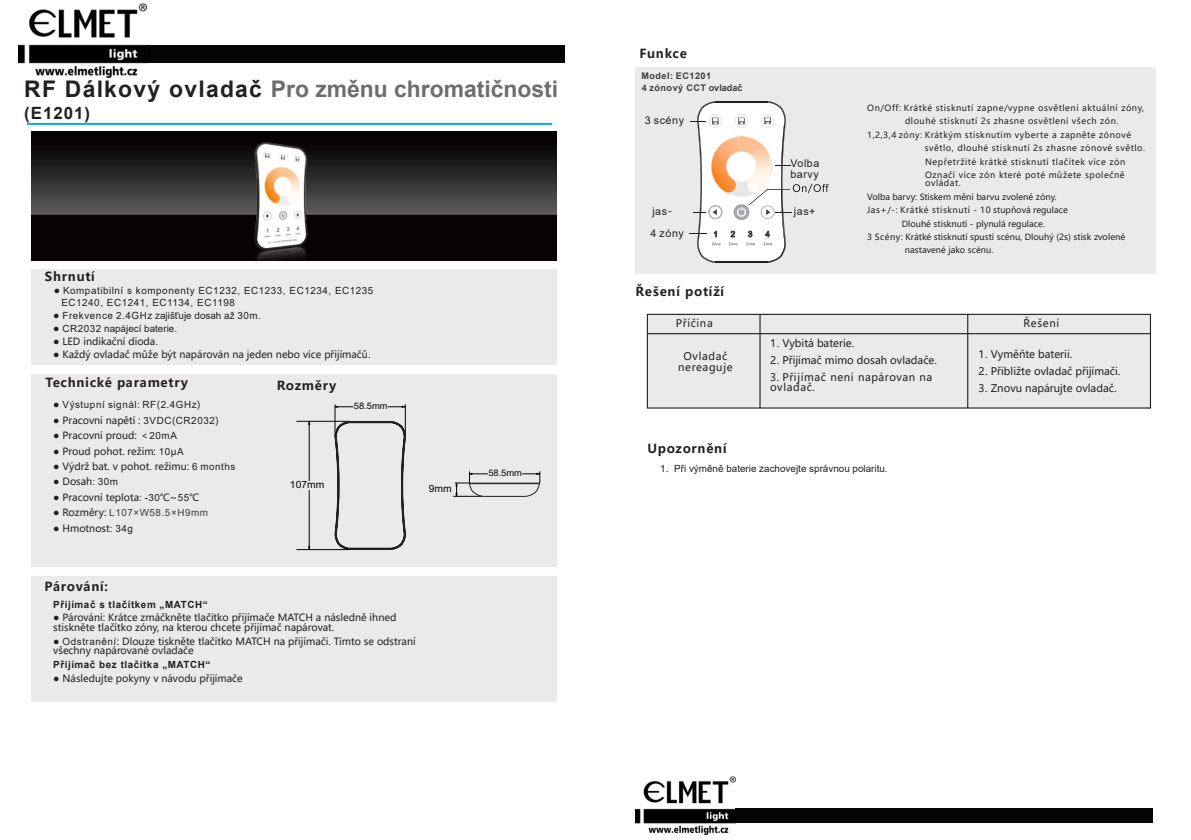
<style>
.page{position:relative;width:1191px;height:840px;background:#fff}
.page>*{position:absolute;margin:0;border:0;box-sizing:border-box;transform-origin:0 0}
.t1{font:700 22.8px "Arial";color:#6c6d70}
.t2{font:700 17px "Arial";letter-spacing:.055em;color:#231f20}
.t3{font:700 12.4px "Microsoft Ya Hei";letter-spacing:.06em;color:#231f20}
.t4{font:10.6px/10.6px "Arial";letter-spacing:.055em;color:#231f20}
.t5{font:10.4px "Microsoft Ya Hei";color:#231f20}
.t6{font:10.4px/10.4px "Microsoft Ya Hei";letter-spacing:.06em;color:#231f20}
.t7{font:10px "Arial";color:#060403;scale:1.04 1}
.t8{font:9.8px/9.8px "Microsoft Ya Hei";color:#231f20}
.t9{font:9.8px/12.4px "Arial";letter-spacing:.055em;color:#231f20}
.t10{font:9.8px "Arial";color:#231f20}
.t11{font:700 9.8px "Arial";letter-spacing:.055em;color:#231f20}
.t12{font:9.8px "Arial";letter-spacing:.03em;color:#231f20}
.t13{font:9.8px "Arial";letter-spacing:.055em;color:#3e3e3f}
.t14{font:700 9.2px/11.4px "Arial";letter-spacing:.055em;color:#3e3e3f}
.t15{font:9px "Arial";color:#060403;scale:1.04 1}
.t16{font:8.4px "Microsoft Ya Hei";letter-spacing:.06em;color:#231f20}
.t17{font:8.4px "Microsoft Ya Hei";color:#231f20}
.t18{font:8.4px "Microsoft Ya Hei";letter-spacing:.04em;color:#231f20}
.s1{color:#231f20}
.s2{font-family:"Microsoft Ya Hei"}
.s3{font-family:"Arial"}
.s4{font-family:"Microsoft Ya Hei";color:#231f20}
</style>
<div class="page">
<img style="left:32px;top:131px;width:525px;height:129px">
<div style="left:635px;top:67px;width:520px;height:206px;background:#ebe9e9"></div>
<svg style="left:689px;top:101px;width:140px;height:162px"></svg>
<img style="left:248px;top:140px;width:66px;height:123px">
<hr style="left:27px;top:123px;width:525px;height:2px;background:#00aeef">
<div style="left:32px;top:575px;width:525px;height:126px;background:#ebe9e9"></div>
<div style="left:32px;top:374px;width:525px;height:192px;background:#ebe9e9"></div>
<div style="left:32px;top:270px;width:525px;height:95px;background:#ebe9e9"></div>
<hr style="left:484px;top:496px;width:41px;height:1px;background:#231f20">
<hr style="left:469px;top:483px;width:70px;height:1px;background:#231f20">
<svg style="left:522px;top:471px;width:19px;height:26px"></svg>
<svg style="left:453px;top:471px;width:35px;height:26px"></svg>
<hr style="left:309px;top:424px;width:1px;height:57px;background:#060403">
<hr style="left:405px;top:404px;width:1px;height:33px;background:#060403">
<svg style="left:388px;top:406px;width:18px;height:2px"></svg>
<hr style="left:335px;top:404px;width:1px;height:33px;background:#060403">
<svg style="left:334px;top:405px;width:19px;height:3px"></svg>
<hr style="left:296px;top:421px;width:53px;height:1px;background:#060403">
<hr style="left:309px;top:490px;width:1px;height:56px;background:#060403">
<svg style="left:335px;top:421px;width:71px;height:129px"></svg>
<hr style="left:296px;top:549px;width:53px;height:1px;background:#060403">
<img style="left:19px;top:3px;width:128px;height:75px">
<div style="left:147px;top:45px;width:418px;height:18px;background:#050403"></div>
<img style="left:636px;top:776px;width:100px;height:58px">
<div style="left:736px;top:808px;width:417px;height:14px;background:#050403"></div>
<div style="left:647px;top:314px;width:504px;height:94px;background:#ebe9e9;border:1px solid #231f20"></div>
<hr style="left:647px;top:333px;width:503px;height:1px;background:#231f20">
<hr style="left:967px;top:314px;width:1px;height:94px;background:#231f20">
<hr style="left:759px;top:314px;width:2px;height:94px;background:#231f20">
<h1 class="t1" style="left:24px;top:80px;width:535px"><span class="s1">RF Dálkový ovladač</span> Pro změnu chromatičnosti</h1>
<h2 class="t2" style="left:24px;top:107px;width:67px">(E1201)</h2>
<p class="t3" style="left:45px;top:271px;width:52px">Shrnutí</p>
<p class="t9" style="left:61px;top:285px;width:314px;text-indent:-8px"><span class="s2">●</span> Kompatibilní s komponenty EC1232, EC1233, EC1234, EC1235<br>EC1240, EC1241, EC1134, EC1198</p>
<p class="t12" style="left:53px;top:312px;width:209px"><span class="s2">●</span> Frekvence 2.4GHz zajišťuje dosah až 30m.</p>
<p class="t10" style="left:53px;top:325px;width:125px"><span class="s2">●</span> CR2032 napájecí baterie.</p>
<p class="t8" style="left:53px;top:337px;width:106px">● LED indikační dioda<span class="s3">.</span></p>
<p class="t8" style="left:53px;top:350px;width:319px">● Každý ovladač může být napárován na jeden nebo více přĳímačů<span class="s3">.</span></p>
<p class="t3" style="left:45px;top:377px;width:144px">Technické parametry</p>
<p class="t3" style="left:277px;top:380px;width:61px">Rozměry</p>
<p class="t9" style="left:53px;top:399px;width:149px"><span class="s2">●</span> Výstupní signál: RF<span class="s2">(</span>2<span class="s2">.</span>4GHz<span class="s2">)</span></p>
<p class="t15" style="left:354px;top:402px;width:34px">58.5mm</p>
<p class="t8" style="left:53px;top:416px;width:167px">● Pracovní napětí : <span class="s3">3VDC</span>(<span class="s3">CR2032</span>)</p>
<p class="t8" style="left:53px;top:431px;width:125px">● Pracovní proud: ＜<span class="s3">20mA</span></p>
<p class="t8" style="left:53px;top:447px;width:132px">● Proud pohot. režim: <span class="s3">10μA</span></p>
<p class="t8" style="left:53px;top:462px;width:184px">● Výdrž bat. v pohot. režimu: <span class="s3">6 months</span></p>
<p class="t8" style="left:53px;top:477px;width:66px">● Dosah<span class="s3">: 30m</span></p>
<p class="t8" style="left:53px;top:493px;width:148px">● Pracovní teplota<span class="s3">: -30</span>℃~<span class="s3">55</span>℃</p>
<p class="t13" style="left:53px;top:509px;width:156px"><span class="s4">● Rozměry:</span> L107×W58.5×H9mm</p>
<p class="t8" style="left:53px;top:524px;width:81px">● Hmotnost<span class="s3">: 34g</span></p>
<p class="t7" style="left:290px;top:481px;width:35px">107mm</p>
<p class="t7" style="left:429px;top:484px;width:24px">9mm</p>
<p class="t3" style="left:45px;top:580px;width:65px">Párování:</p>
<p class="t11" style="left:53px;top:600px;width:156px">Přijímač s tlačítkem „MATCH“</p>
<p class="t8" style="left:53px;top:613px;width:345px">● Párování: Krátce zmáčkněte tlačítko přĳímače MATCH a následně ihned stiskněte tlačítko zóny, na kterou chcete přĳímač napárovat.</p>
<p class="t8" style="left:53px;top:637px;width:364px">● <span class="s3">Odstranění</span>: Dlouze tiskněte tlačítko MATCH na přĳímači. Tímto se odstraní všechny napárované ovladače</p>
<p class="t11" style="left:53px;top:661px;width:159px">Přijímač bez tlačítka „MATCH“</p>
<p class="t8" style="left:53px;top:674px;width:191px">● Následujte pokyny v návodu přĳímače</p>
<p class="t15" style="left:488px;top:469px;width:34px">58.5mm</p>
<p class="t3" style="left:639px;top:48px;width:49px">Funkce</p>
<p class="t14" style="left:641px;top:71px;width:103px">Model: EC1201<br>4 zónový CCT ovladač</p>
<p class="t4" style="left:645px;top:116px;width:41px">3 scény</p>
<p class="t4" style="left:652px;top:207px;width:22px">jas<span class="s2">-</span></p>
<p class="t4" style="left:650px;top:228px;width:35px">4 zóny</p>
<p class="t3" style="left:635px;top:286px;width:90px">Řešení potíží</p>
<p class="t6" style="left:676px;top:318px;width:38px">Příčina</p>
<p class="t6" style="left:678px;top:352px;width:56px;text-align:center">Ovladač nereaguje</p>
<p class="t4" style="left:790px;top:159px;width:31px">Volba barvy</p>
<p class="t4" style="left:794px;top:206px;width:23px">jas+</p>
<p class="t16" style="left:867px;top:104px;width:279px">On/Off: Krátké stisknutí zapne/vypne osvětlení aktuální zóny,</p>
<p class="t16" style="left:905px;top:117px;width:215px">dlouhé stisknutí 2s zhasne osvětlení všech zón.</p>
<p class="t16" style="left:867px;top:131px;width:265px">1,2,3,4 zóny: Krátkým stisknutím vyberte a zapněte zónové</p>
<p class="t16" style="left:925px;top:144px;width:222px">světlo, dlouhé stisknutí 2s zhasne zónové světlo.</p>
<p class="t16" style="left:925px;top:158px;width:202px">Nepřetržité krátké stisknutí tlačítek více zón</p>
<p class="t16" style="left:925px;top:171px;width:201px">Označí více zón které poté můžete společně</p>
<p class="t16" style="left:925px;top:179px;width:37px">ovládat.</p>
<p class="t17" style="left:867px;top:193px;width:191px">Volba barvy: Stiskem mění barvu zvolené zóny.</p>
<p class="t18" style="left:867px;top:206px;width:202px">Jas+/-: Krátké stisknutí - 10 stupňová regulace</p>
<p class="t17" style="left:902px;top:220px;width:145px">Dlouhé stisknutí - plynulá regulace.</p>
<p class="t17" style="left:867px;top:233px;width:260px">3 Scény: Krátké stisknutí spustí scénu, Dlouhý (2s) stisk zvolené</p>
<p class="t17" style="left:905px;top:246px;width:90px">nastavené jako scénu.</p>
<p class="t5" style="left:1023px;top:318px;width:37px">Řešení</p>
<p class="t5" style="left:770px;top:338px;width:86px">1. Vybitá baterie.</p>
<p class="t5" style="left:770px;top:355px;width:168px">2. Přĳímač mimo dosah ovladače.</p>
<p class="t6" style="left:770px;top:373px;width:164px">3. Přijímač není napárovan na ovladač.</p>
<p class="t5" style="left:978px;top:350px;width:95px">1. Vyměňte baterii.</p>
<p class="t5" style="left:978px;top:366px;width:143px">2. Přibližte ovladač přĳímači.</p>
<p class="t5" style="left:978px;top:383px;width:140px">3. Znovu napárujte ovladač.</p>
<p class="t3" style="left:647px;top:443px;width:81px">Upozornění</p>
<p class="t10" style="left:660px;top:464px;width:229px">1<span class="s2">.</span> Při výměně baterie zachovejte správnou polaritu.</p>
</div>
